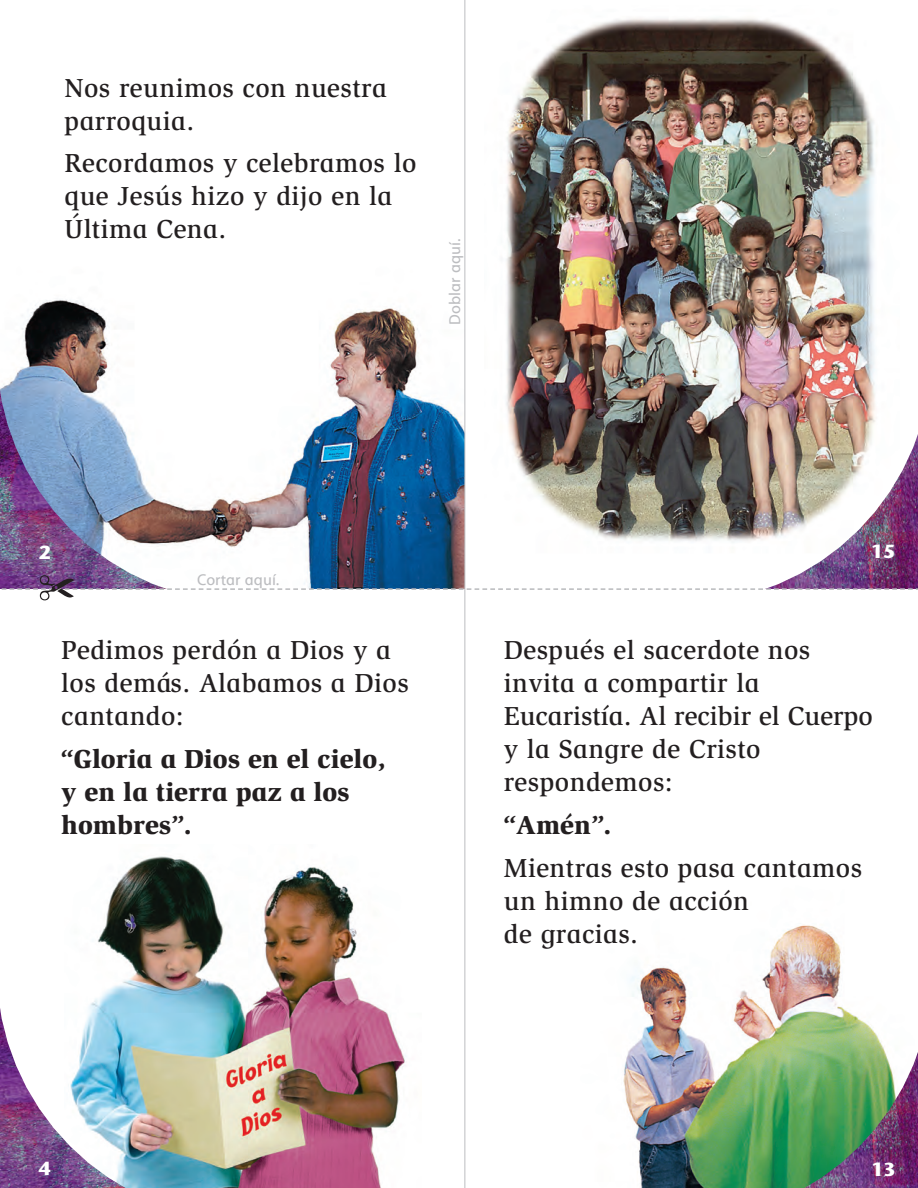
<style>
.page{position:relative;width:918px;height:1188px;background:#fff}
.page>*{position:absolute;margin:0;border:0;box-sizing:border-box;transform-origin:0 0}
.t1{font:500 26.85px/33px "Sadlier Slimbach";letter-spacing:.015em;color:#231f20}
.t2{font:900 26.85px/33px "Sadlier Slimbach";color:#231f20}
.t3{font:700 18.9px "Stone Sans";color:#fff}
.t4{font:15.75px "Sadlier Myriad";color:#bcbdc0}
</style>
<div class="page">
<img style="left:88px;top:856px;width:318px;height:332px">
<img style="left:0;top:300px;width:464px;height:275px">
<img style="left:623px;top:925px;width:262px;height:263px">
<img style="left:506px;top:18px;width:369px;height:523px">
<img style="left:804px;top:1052px;width:114px;height:136px">
<img style="left:0;top:1008px;width:126px;height:180px">
<img style="left:0;top:390px;width:249px;height:185px">
<img style="left:684px;top:434px;width:234px;height:141px">
<hr style="left:464px;top:0;width:1px;height:1188px;background:#bcbdc0">
<svg style="left:0;top:575px;width:918px;height:25px"></svg>
<p class="t1" style="left:64px;top:71px;width:324px">Nos reunimos con nuestra parroquia.</p>
<p class="t1" style="left:64px;top:146px;width:354px">Recordamos y celebramos lo que Jesús hizo y dijo en la<br>Última Cena.</p>
<p class="t4" style="left:447px;top:325px;width:88px;rotate:-90deg">Doblar aquí.</p>
<p class="t3" style="left:39px;top:540px;width:13px">2</p>
<p class="t4" style="left:197px;top:571px;width:84px">Cortar aquí.</p>
<p class="t1" style="left:61px;top:633px;width:349px">Pedimos perdón a Dios y a los demás. Alabamos a Dios cantando:</p>
<p class="t2" style="left:61px;top:741px;width:326px">“Gloria a Dios en el cielo, y en la tierra paz a los hombres”.</p>
<p class="t3" style="left:871px;top:540px;width:25px">15</p>
<p class="t1" style="left:504px;top:633px;width:371px">Después el sacerdote nos invita a compartir la<br>Eucaristía. Al recibir el Cuerpo y la Sangre de Cristo respondemos:</p>
<p class="t2" style="left:504px;top:808px;width:109px">“Amén”.</p>
<p class="t1" style="left:504px;top:851px;width:360px">Mientras esto pasa cantamos un himno de acción<br>de gracias.</p>
<p class="t3" style="left:39px;top:1157px;width:13px">4</p>
<p class="t3" style="left:872px;top:1157px;width:25px">13</p>
</div>
